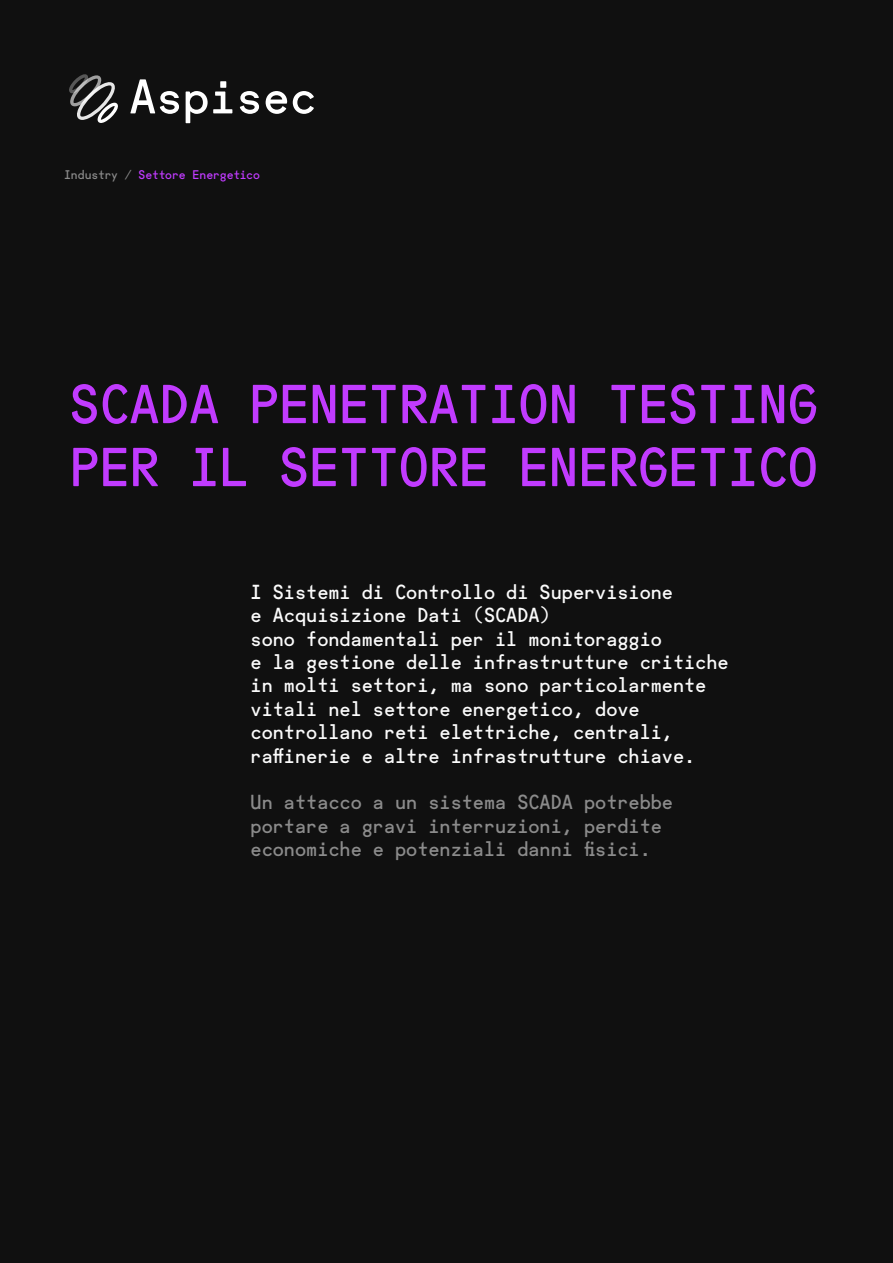
<style>
.page{position:relative;width:893px;height:1263px;background:#101010}
.page>*{position:absolute;margin:0;border:0;box-sizing:border-box;transform-origin:0 0}
.t1{font:52.5px "Fugue Mono";color:#c13bff}
.t2{font:19.5px/23.4px "Fugue Mono";color:#fbfbfb}
.t3{font:19.5px/23.4px "Fugue Mono";color:#8b8b8b}
.t4{font:12px "Fugue Mono";letter-spacing:-.01em;color:#c13bff}
.s1{color:#8b8b8b}
</style>
<div class="page">
<svg style="left:130px;top:79px;width:49px;height:35px"></svg>
<svg style="left:186px;top:81px;width:46px;height:42px"></svg>
<svg style="left:240px;top:91px;width:19px;height:23px"></svg>
<svg style="left:266px;top:91px;width:21px;height:23px"></svg>
<svg style="left:293px;top:91px;width:21px;height:23px"></svg>
<svg style="left:69px;top:74px;width:49px;height:49px"></svg>
<p class="t4" style="left:64px;top:165px;width:197px"><span class="s1">Industry /</span> Settore Energetico</p>
<p class="t1" style="left:70px;top:362px;width:750px">SCADA PENETRATION TESTING</p>
<p class="t1" style="left:70px;top:425px;width:750px">PER IL SETTORE ENERGETICO</p>
<p class="t2" style="left:251px;top:578px;width:424px">I Sistemi di Controllo di Supervisione</p>
<p class="t2" style="left:251px;top:601px;width:302px">e Acquisizione Dati (SCADA)</p>
<p class="t2" style="left:251px;top:625px;width:413px">sono fondamentali per il monitoraggio</p>
<p class="t2" style="left:251px;top:648px;width:479px">e la gestione delle infrastrutture critiche in molti settori, ma sono particolarmente vitali nel settore energetico, dove controllano reti elettriche, centrali, raffinerie e altre infrastrutture chiave.</p>
<p class="t3" style="left:251px;top:788px;width:424px">Un attacco a un sistema SCADA potrebbe portare a gravi interruzioni, perdite economiche e potenziali danni fisici.</p>
</div>
